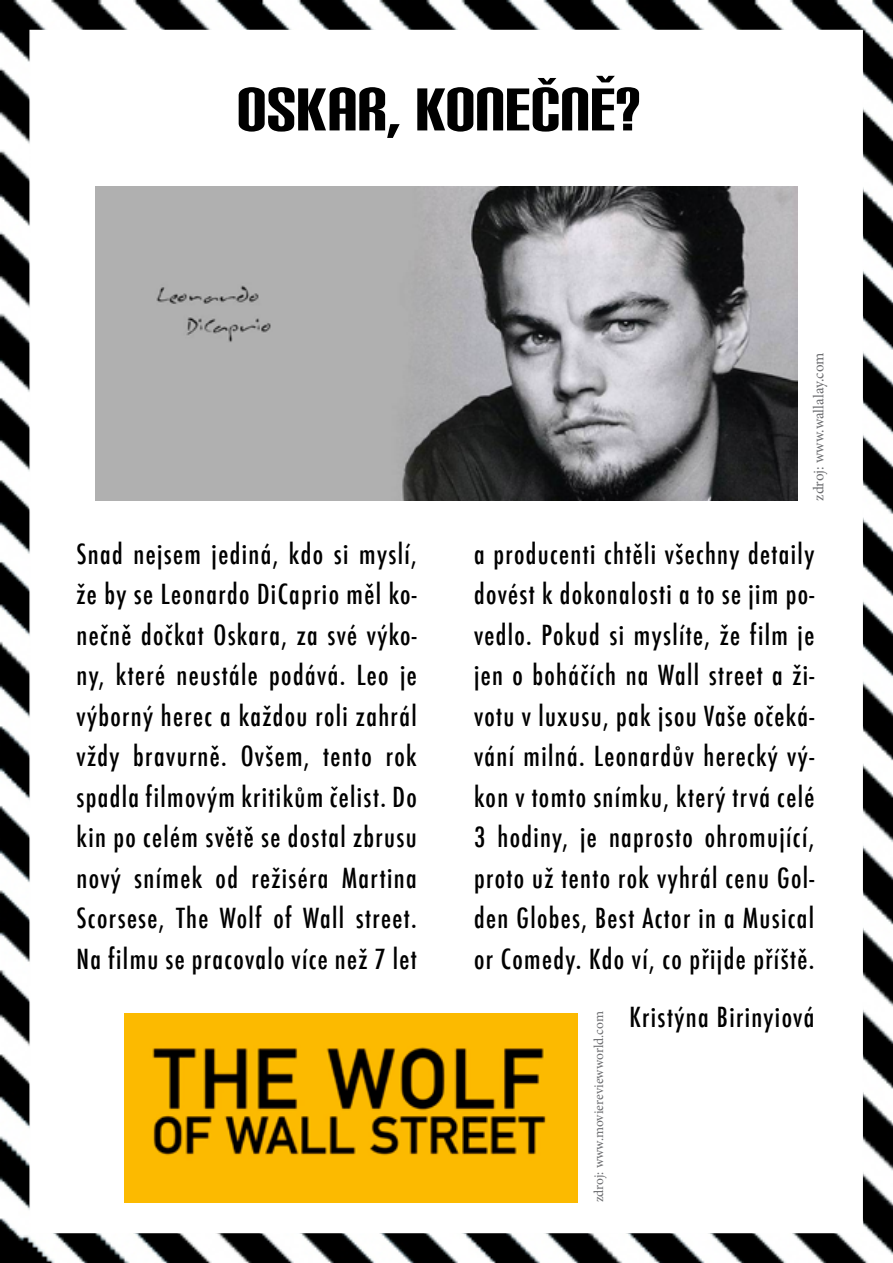
<style>
.page{position:relative;width:893px;height:1263px;background:#fff}
.page>*{position:absolute;margin:0;border:0;box-sizing:border-box;transform-origin:0 0}
.t1{font:72px "Carbon Block";color:#000}
.t2{font:500 condensed 27px/40.5px "Futura";letter-spacing:.05em;color:#000;text-align:justify}
.t3{font:15px "Minion Pro";color:#6b6c6f}
.t4{font:13.5px "Minion Pro";color:#6b6c6f}
</style>
<div class="page">
<img style="left:0;top:0;width:893px;height:1263px">
<div style="left:29px;top:30px;width:834px;height:1203px;background:#fff;border:1px solid #fff"></div>
<img style="left:95px;top:186px;width:703px;height:315px">
<img style="left:124px;top:1013px;width:453px;height:189px">
<h1 class="t1" style="left:536px;top:73px;width:81px">ˇ ˇ</h1>
<h1 class="t1" style="left:237px;top:75px;width:405px">OSKAR, KONECNE?</h1>
<p class="t3" style="left:809px;top:501px;width:150px;rotate:-90deg">zdroj: www.wallalay.com</p>
<p class="t2" style="left:77px;top:533px;width:342px">Snad nejsem jediná, kdo si myslí, že by se Leonardo DiCaprio měl ko&shy;nečně dočkat Oskara, za své výko&shy;ny, které neustále podává. Leo je výborný herec a každou roli zahrál vždy bravurně. Ovšem, tento rok spadla filmovým kritikům čelist. Do kin po celém světě se dostal zbrusu nový snímek od režiséra Martina Scorsese, The Wolf of Wall street.<br>Na filmu se pracovalo více než 7 let</p>
<p class="t2" style="left:474px;top:533px;width:342px">a producenti chtěli všechny detaily dovést k dokonalosti a to se jim po&shy;vedlo. Pokud si myslíte, že film je jen o boháčích na Wall street a ži&shy;votu v luxusu, pak jsou Vaše očeká&shy;vání milná. Leonardův herecký vý&shy;kon v tomto snímku, který trvá celé 3 hodiny, je naprosto ohromující, proto už tento rok vyhrál cenu Gol&shy;den Globes, Best Actor in a Musical or Comedy. Kdo ví, co přijde příště.</p>
<p class="t2" style="left:630px;top:997px;width:186px">Kristýna Birinyiová</p>
<p class="t4" style="left:590px;top:1202px;width:193px;rotate:-90deg">zdroj: www.moviereviewworld.com</p>
</div>
